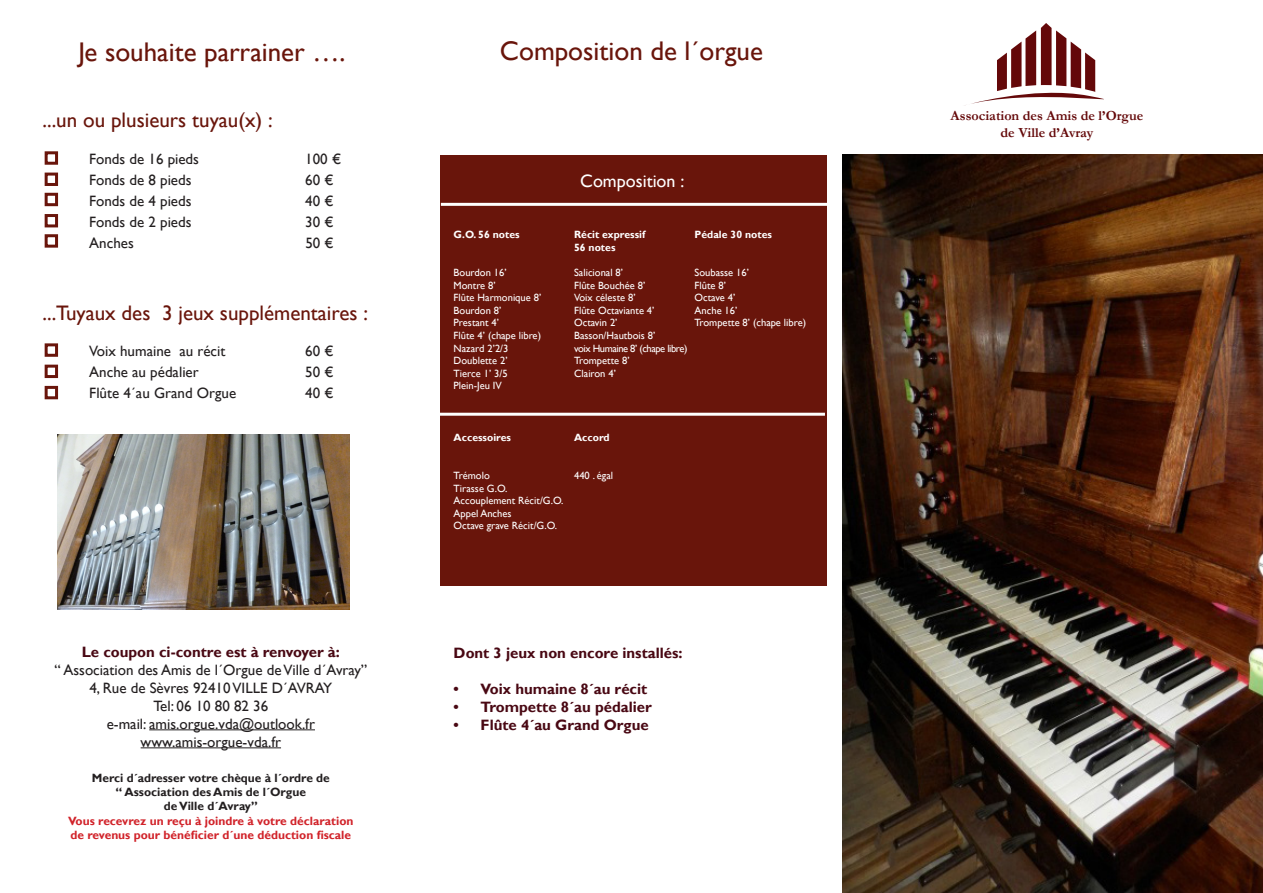
<style>
.page{position:relative;width:1263px;height:893px;background:#fff}
.page>*{position:absolute;margin:0;border:0;box-sizing:border-box;transform-origin:0 0}
.t1{font:27px "Gill Sans";color:#69150b}
.t2{font:21px "Gill Sans";color:#69150b}
.t3{font:18px "Gill Sans";color:#fff}
.t4{font:15px "Gill Sans";color:#231f20}
.t5{font:700 15px "Gill Sans";color:#490813}
.t6{font:700 13.95px/16.8px "Garamond";color:#640809;text-align:center}
.t7{font:700 12px "Gill Sans";color:#d1232a}
.t8{font:700 12px "Gill Sans";color:#231f20}
.t9{font:10.5px "Gill Sans";color:#fff}
.t10{font:700 10.5px "Gill Sans";color:#fff}
.t11{font:10.5px "Gill Sans";letter-spacing:-.04em;color:#fff}
</style>
<div class="page">
<svg style="left:964px;top:23px;width:140px;height:83px"></svg>
<img style="left:842px;top:154px;width:421px;height:739px">
<img style="left:57px;top:434px;width:293px;height:175px">
<div style="left:45px;top:151px;width:13px;height:14px;border:3px solid #69150b"></div>
<div style="left:45px;top:193px;width:13px;height:13px;border:3px solid #69150b"></div>
<div style="left:45px;top:234px;width:13px;height:14px;border:3px solid #69150b"></div>
<div style="left:45px;top:173px;width:13px;height:13px;border:3px solid #69150b"></div>
<div style="left:45px;top:214px;width:13px;height:13px;border:3px solid #69150b"></div>
<div style="left:45px;top:343px;width:13px;height:14px;border:3px solid #69150b"></div>
<div style="left:45px;top:365px;width:13px;height:13px;border:3px solid #69150b"></div>
<div style="left:45px;top:386px;width:13px;height:13px;border:3px solid #69150b"></div>
<hr style="left:149px;top:729px;width:166px;height:1px;background:#231f20">
<hr style="left:141px;top:747px;width:140px;height:1px;background:#231f20">
<div style="left:441px;top:155px;width:386px;height:431px;background:#69150b"></div>
<hr style="left:441px;top:203px;width:387px;height:3px;background:#fff">
<hr style="left:438px;top:413px;width:387px;height:3px;background:#fff">
<p class="t1" style="left:78px;top:36px;width:268px">Je souhaite parrainer ….</p>
<p class="t2" style="left:43px;top:108px;width:232px">...un ou plusieurs tuyau(x) :</p>
<p class="t4" style="left:89px;top:150px;width:111px">Fonds de 16 pieds</p>
<p class="t4" style="left:305px;top:150px;width:37px">100 €</p>
<p class="t4" style="left:89px;top:171px;width:104px">Fonds de 8 pieds</p>
<p class="t4" style="left:305px;top:171px;width:30px">60 €</p>
<p class="t4" style="left:89px;top:192px;width:104px">Fonds de 4 pieds</p>
<p class="t4" style="left:305px;top:192px;width:30px">40 €</p>
<p class="t4" style="left:89px;top:213px;width:104px">Fonds de 2 pieds</p>
<p class="t4" style="left:305px;top:213px;width:30px">30 €</p>
<p class="t4" style="left:89px;top:234px;width:46px">Anches</p>
<p class="t4" style="left:305px;top:234px;width:30px">50 €</p>
<p class="t2" style="left:43px;top:300px;width:327px">...Tuyaux des 3 jeux supplémentaires :</p>
<p class="t4" style="left:89px;top:343px;width:138px">Voix humaine au récit</p>
<p class="t4" style="left:305px;top:343px;width:30px">60 €</p>
<p class="t4" style="left:89px;top:364px;width:111px">Anche au pédalier</p>
<p class="t4" style="left:305px;top:364px;width:30px">50 €</p>
<p class="t4" style="left:89px;top:385px;width:148px">Flûte 4´au Grand Orgue</p>
<p class="t4" style="left:305px;top:385px;width:30px">40 €</p>
<p class="t5" style="left:82px;top:643px;width:260px">Le coupon ci-contre est à renvoyer à:</p>
<p class="t4" style="left:54px;top:661px;width:314px">“ Association des Amis de l´Orgue de Ville d´Avray”</p>
<p class="t4" style="left:89px;top:679px;width:244px">4, Rue de Sèvres 92410 VILLE D´AVRAY</p>
<p class="t4" style="left:153px;top:697px;width:116px">Tel: 06 10 80 82 36</p>
<p class="t4" style="left:107px;top:715px;width:210px">e-mail: amis.orgue.vda@outlook.fr</p>
<p class="t4" style="left:141px;top:733px;width:142px">www.amis-orgue-vda.fr</p>
<p class="t8" style="left:92px;top:770px;width:240px">Merci d´adresser votre chèque à l´ordre de</p>
<p class="t8" style="left:116px;top:785px;width:192px">“ Association des Amis de l´Orgue</p>
<p class="t8" style="left:164px;top:799px;width:95px">de Ville d´Avray”</p>
<p class="t7" style="left:68px;top:813px;width:287px">Vous recevrez un reçu à joindre à votre déclaration</p>
<p class="t7" style="left:71px;top:828px;width:282px">de revenus pour bénéficier d´une déduction fiscale</p>
<p class="t1" style="left:500px;top:36px;width:265px">Composition de l´orgue</p>
<p class="t10" style="left:454px;top:228px;width:68px">G.O. 56 notes</p>
<p class="t9" style="left:454px;top:266px;width:55px">Bourdon 16’</p>
<p class="t9" style="left:454px;top:279px;width:44px">Montre 8’</p>
<p class="t9" style="left:454px;top:292px;width:89px">Flûte Harmonique 8’</p>
<p class="t9" style="left:454px;top:304px;width:49px">Bourdon 8’</p>
<p class="t9" style="left:454px;top:317px;width:47px">Prestant 4’</p>
<p class="t9" style="left:454px;top:329px;width:89px">Flûte 4’ (chape libre)</p>
<p class="t9" style="left:454px;top:342px;width:56px">Nazard 2’2/3</p>
<p class="t9" style="left:454px;top:355px;width:55px">Doublette 2’</p>
<p class="t9" style="left:454px;top:367px;width:56px">Tierce 1’ 3/5</p>
<p class="t9" style="left:454px;top:380px;width:50px">Plein-Jeu IV</p>
<p class="t3" style="left:580px;top:170px;width:106px">Composition :</p>
<p class="t10" style="left:574px;top:228px;width:73px">Récit expressif</p>
<p class="t10" style="left:574px;top:241px;width:43px">56 notes</p>
<p class="t9" style="left:574px;top:266px;width:51px">Salicional 8’</p>
<p class="t9" style="left:574px;top:279px;width:73px">Flûte Bouchée 8’</p>
<p class="t9" style="left:574px;top:292px;width:63px">Voix céleste 8’</p>
<p class="t9" style="left:574px;top:304px;width:82px">Flûte Octaviante 4’</p>
<p class="t9" style="left:574px;top:317px;width:45px">Octavin 2’</p>
<p class="t9" style="left:574px;top:329px;width:83px">Basson/Hautbois 8’</p>
<p class="t11" style="left:574px;top:342px;width:115px">voix Humaine 8’ (chape libre)</p>
<p class="t9" style="left:574px;top:355px;width:57px">Trompette 8’</p>
<p class="t9" style="left:574px;top:367px;width:43px">Clairon 4’</p>
<p class="t10" style="left:695px;top:228px;width:79px">Pédale 30 notes</p>
<p class="t9" style="left:695px;top:266px;width:56px">Soubasse 16’</p>
<p class="t9" style="left:695px;top:279px;width:33px">Flûte 8’</p>
<p class="t9" style="left:695px;top:292px;width:42px">Octave 4’</p>
<p class="t9" style="left:695px;top:304px;width:44px">Anche 16’</p>
<p class="t9" style="left:695px;top:317px;width:113px">Trompette 8’ (chape libre)</p>
<p class="t10" style="left:454px;top:431px;width:59px">Accessoires</p>
<p class="t9" style="left:454px;top:469px;width:38px">Trémolo</p>
<p class="t9" style="left:454px;top:482px;width:55px">Tirasse G.O.</p>
<p class="t9" style="left:454px;top:495px;width:111px">Accouplement Récit/G.O.</p>
<p class="t9" style="left:454px;top:507px;width:59px">Appel Anches</p>
<p class="t9" style="left:454px;top:520px;width:105px">Octave grave Récit/G.O.</p>
<p class="t10" style="left:574px;top:431px;width:37px">Accord</p>
<p class="t9" style="left:574px;top:469px;width:41px">440 . égal</p>
<p class="t5" style="left:454px;top:644px;width:230px">Dont 3 jeux non encore installés:</p>
<p class="t5" style="left:454px;top:680px;width:195px">• Voix humaine 8´au récit</p>
<p class="t5" style="left:454px;top:698px;width:200px">• Trompette 8´au pédalier</p>
<p class="t5" style="left:454px;top:716px;width:197px">• Flûte 4´au Grand Orgue</p>
<p class="t6" style="left:951px;top:107px;width:194px">Association des Amis de l’Orgue de Ville d’Avray</p>
</div>
